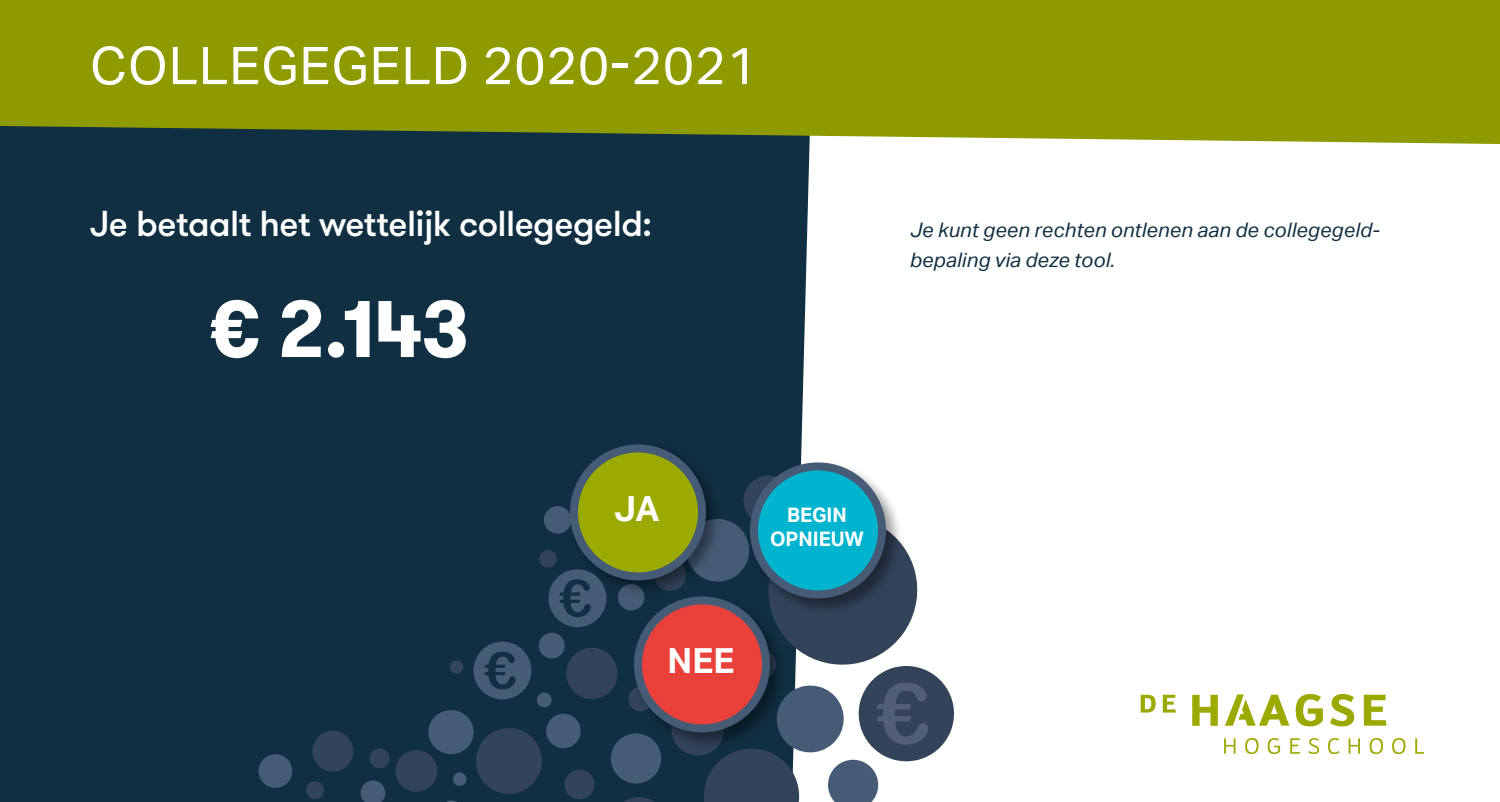
<style>
.page{position:relative;width:1500px;height:802px;background:#fff}
.page>*{position:absolute;margin:0;border:0;box-sizing:border-box;transform-origin:0 0}
.t1{font:700 80px "GT Walsheim Pro";color:#fff}
.t2{font:52px "Aktiv Grotesk";letter-spacing:.02em;color:#fff}
.t3{font:500 36px "GT Walsheim Pro";letter-spacing:-.015em;color:#fff}
.t4{font:700 34.6px "Aktiv Grotesk";color:#fff}
.t5{font:italic 20px/30px "Aktiv Grotesk";letter-spacing:.01em;color:#102f42}
.t6{font:700 20px/24px "Aktiv Grotesk";color:#fff;text-align:center}
</style>
<div class="page">
<div style="left:0;top:144px;width:810px;height:658px;background:#102f42"></div>
<div style="left:0;top:0;width:1500px;height:144px;background:#8e9a00"></div>
<svg style="left:257px;top:752px;width:37px;height:38px"></svg>
<svg style="left:370px;top:748px;width:20px;height:20px"></svg>
<svg style="left:305px;top:729px;width:82px;height:73px;background:#1e384d"></svg>
<svg style="left:1141px;top:694px;width:283px;height:60px"></svg>
<svg style="left:393px;top:447px;width:561px;height:355px"></svg>
<div style="left:566px;top:441px;width:157px;height:157px;background:#000;opacity:.4"></div>
<div style="left:574px;top:448px;width:128px;height:128px;background:#9ca900;border-radius:50%"></div>
<div style="left:570px;top:444px;width:136px;height:136px;border:8px solid #465b75;border-radius:50%"></div>
<div style="left:632px;top:594px;width:156px;height:156px;background:#000;opacity:.4"></div>
<div style="left:638px;top:600px;width:128px;height:128px;background:#e94139;border-radius:50%"></div>
<div style="left:634px;top:596px;width:136px;height:136px;border:8px solid #465b75;border-radius:50%"></div>
<div style="left:748px;top:460px;width:156px;height:156px;background:#000;opacity:.4"></div>
<div style="left:754px;top:466px;width:128px;height:128px;background:#00b4cf;border-radius:50%"></div>
<div style="left:750px;top:462px;width:136px;height:136px;border:8px solid #465b75;border-radius:50%"></div>
<h2 class="t2" style="left:90px;top:36px;width:669px">COLLEGEGELD 2020-2021</h2>
<h3 class="t3" style="left:90px;top:201px;width:564px">Je betaalt het wettelijk collegegeld:</h3>
<h1 class="t1" style="left:210px;top:277px;width:261px">€ 2.143</h1>
<p class="t5" style="left:910px;top:215px;width:472px">Je kunt geen rechten ontlenen aan de collegegeld&shy;bepaling via deze tool.</p>
<h3 class="t4" style="left:614px;top:489px;width:47px">JA</h3>
<p class="t6" style="left:770px;top:503px;width:95px">BEGIN<br>OPNIEUW</p>
<h3 class="t4" style="left:668px;top:641px;width:68px">NEE</h3>
</div>
